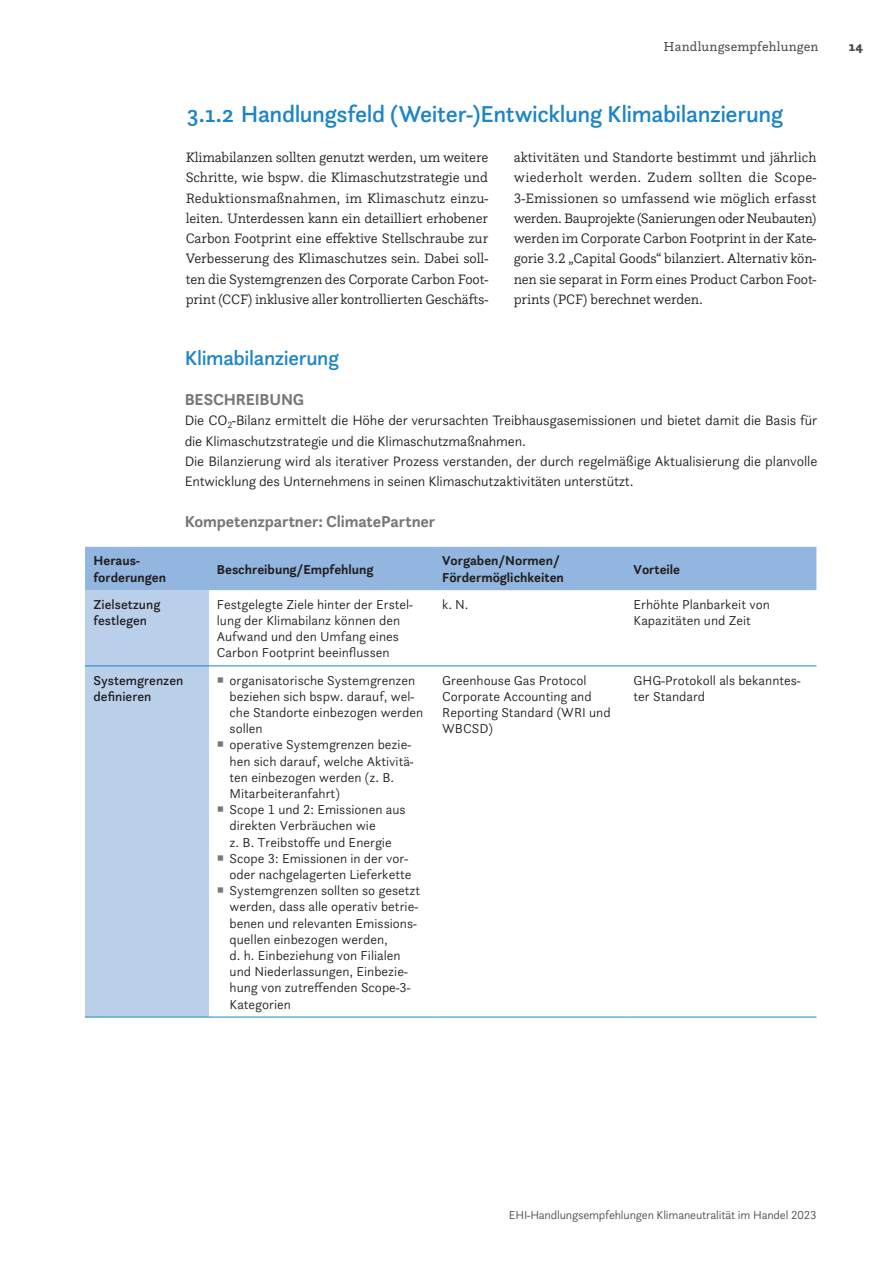
<style>
.page{position:relative;width:893px;height:1263px;background:#fff}
.page>*{position:absolute;margin:0;border:0;box-sizing:border-box;transform-origin:0 0}
.LF_Subline_Kapitel_1{font:500 24px "Questa Sans";letter-spacing:-.015em;color:#1b85c7}
.LF_Subline_Kapitel_1-2{font:500 21px "Questa Sans";letter-spacing:-.02em;color:#1b85c7}
.Zwiti_Absatz_Studie{font:700 16.5px "Questa Sans";letter-spacing:-.01em;color:#76787b}
.Fliesstext_ersterAbs{font:300 14.25px/20.2px "Questa Slab";letter-spacing:-.015em;color:#231f20;text-align:justify}
.Box_Flliesstext_Sans{font:300 14.25px/20.2px "Questa Sans";letter-spacing:-.01em;color:#231f20}
.LF_Tabelle_Text_link{font:300 13.5px/16.2px "Questa Sans";color:#231f20}
.LF_Tabelle_Text_link-2{font:700 13.5px/16.2px "Questa Sans";color:#231f20}
.LF_Tabelle_Text_link-3{font:500 13.5px/16.2px "Questa Sans";color:#231f20}
.t1{font:13.5px "Questa Slab";letter-spacing:.01em;color:#4b4c4d}
.t2{font:900 13.5px "Questa Slab";color:#4b4c4d}
.t3{font:300 12px "Questa Sans";letter-spacing:-.01em;color:#4b4c4d}
</style>
<div class="page">
<div style="left:85px;top:547px;width:731px;height:43px;background:#92b6e0"></div>
<div style="left:85px;top:590px;width:123px;height:76px;background:#bacfea"></div>
<div style="left:85px;top:666px;width:123px;height:351px;background:#bacfea"></div>
<hr style="left:85px;top:665px;width:123px;height:1px;background:#1b85c7">
<hr style="left:434px;top:665px;width:191px;height:1px;background:#1b85c7">
<hr style="left:625px;top:665px;width:191px;height:1px;background:#1b85c7">
<hr style="left:85px;top:1017px;width:123px;height:1px;background:#1b85c7">
<hr style="left:208px;top:1017px;width:226px;height:1px;background:#1b85c7">
<hr style="left:434px;top:1017px;width:191px;height:1px;background:#1b85c7">
<hr style="left:625px;top:1017px;width:191px;height:1px;background:#1b85c7">
<hr style="left:208px;top:665px;width:226px;height:1px;background:#1b85c7">
<p class="t1" style="left:663px;top:38px;width:156px">Handlungsempfehlungen</p>
<p class="t2" style="left:849px;top:37px;width:16px">14</p>
<p class="LF_Subline_Kapitel_1" style="left:187px;top:98px;width:598px">3.1.2 Handlungsfeld (Weiter-)Entwicklung Klimabilanzierung</p>
<p class="Fliesstext_ersterAbs" style="left:186px;top:147px;width:304px">Klimabilanzen sollten genutzt werden, um weitere Schritte, wie bspw. die Klimaschutzstrategie und Reduktionsmaßnahmen, im Klimaschutz einzu&shy;leiten. Unterdessen kann ein detailliert erhobener Carbon Footprint eine effektive Stellschraube zur Verbesserung des Klimaschutzes sein. Dabei soll&shy;ten die Systemgrenzen des Corporate Carbon Foot&shy;print (CCF) inklusive aller kontrollierten Geschäfts-</p>
<p class="Fliesstext_ersterAbs" style="left:514px;top:147px;width:304px">aktivitäten und Standorte bestimmt und jährlich wiederholt werden. Zudem sollten die Scope-3-Emissionen so umfassend wie möglich erfasst werden. Bauprojekte (Sanierungen oder Neubauten) werden im Corporate Carbon Footprint in der Kate&shy;gorie 3.2 „Capital Goods“ bilanziert. Alternativ kön&shy;nen sie separat in Form eines Product Carbon Foot&shy;prints (PCF) berechnet werden.</p>
<p class="LF_Subline_Kapitel_1-2" style="left:185px;top:344px;width:156px">Klimabilanzierung</p>
<p class="Zwiti_Absatz_Studie" style="left:185px;top:389px;width:121px">BESCHREIBUNG</p>
<p class="Box_Flliesstext_Sans" style="left:185px;top:410px;width:634px">Die CO<sub>2</sub>-Bilanz ermittelt die Höhe der verursachten Treibhausgasemissionen und bietet damit die Basis für die Klimaschutzstrategie und die Klimaschutzmaßnahmen.</p>
<p class="Box_Flliesstext_Sans" style="left:185px;top:450px;width:634px">Die Bilanzierung wird als iterativer Prozess verstanden, der durch regelmäßige Aktualisierung die planvolle<br>Entwicklung des Unternehmens in seinen Klimaschutzaktivitäten unterstützt.</p>
<p class="Zwiti_Absatz_Studie" style="left:185px;top:510px;width:252px">Kompetenzpartner: ClimatePartner</p>
<p class="LF_Tabelle_Text_link-2" style="left:94px;top:553px;width:74px">Heraus&shy;forderungen</p>
<p class="LF_Tabelle_Text_link-2" style="left:217px;top:561px;width:158px">Beschreibung/Empfehlung</p>
<p class="LF_Tabelle_Text_link-2" style="left:442px;top:553px;width:123px">Vorgaben/Normen/<br>Fördermöglichkeiten</p>
<p class="LF_Tabelle_Text_link-2" style="left:634px;top:561px;width:48px">Vorteile</p>
<p class="LF_Tabelle_Text_link-3" style="left:94px;top:596px;width:68px">Zielsetzung festlegen</p>
<p class="LF_Tabelle_Text_link" style="left:217px;top:596px;width:198px">Festgelegte Ziele hinter der Erstel&shy;lung der Klimabilanz können den<br>Aufwand und den Umfang eines<br>Carbon Footprint beeinflussen</p>
<p class="LF_Tabelle_Text_link" style="left:442px;top:596px;width:28px">k. N.</p>
<p class="LF_Tabelle_Text_link" style="left:634px;top:596px;width:138px">Erhöhte Planbarkeit von<br>Kapazitäten und Zeit</p>
<p class="LF_Tabelle_Text_link-3" style="left:94px;top:672px;width:91px">Systemgrenzen definieren</p>
<p class="LF_Tabelle_Text_link" style="left:230px;top:671px;width:195px">organisatorische Systemgrenzen beziehen sich bspw. darauf, wel&shy;che Standorte einbezogen werden sollen</p>
<p class="LF_Tabelle_Text_link" style="left:230px;top:736px;width:185px">operative Systemgrenzen bezie&shy;hen sich darauf, welche Aktivitä&shy;ten einbezogen werden (z. B.<br>Mitarbeiteranfahrt)</p>
<p class="LF_Tabelle_Text_link" style="left:230px;top:801px;width:177px">Scope 1 und 2: Emissionen aus direkten Verbräuchen wie<br>z. B. Treibstoffe und Energie</p>
<p class="LF_Tabelle_Text_link" style="left:230px;top:850px;width:183px">Scope 3: Emissionen in der vor&shy;oder nachgelagerten Lieferkette</p>
<p class="LF_Tabelle_Text_link" style="left:230px;top:882px;width:192px">Systemgrenzen sollten so gesetzt werden, dass alle operativ betrie&shy;benen und relevanten Emissions&shy;quellen einbezogen werden,<br>d. h. Einbeziehung von Filialen und Niederlassungen, Einbezie&shy;hung von zutreffenden Scope-3-<br>Kategorien</p>
<p class="LF_Tabelle_Text_link" style="left:442px;top:671px;width:170px">Greenhouse Gas Protocol<br>Corporate Accounting and<br>Reporting Standard (WRI und<br>WBCSD)</p>
<p class="LF_Tabelle_Text_link" style="left:634px;top:671px;width:168px">GHG-Protokoll als bekanntes&shy;ter Standard</p>
<p class="t3" style="left:509px;top:1207px;width:309px">EHI-Handlungsempfehlungen Klimaneutralität im Handel 2023</p>
</div>
